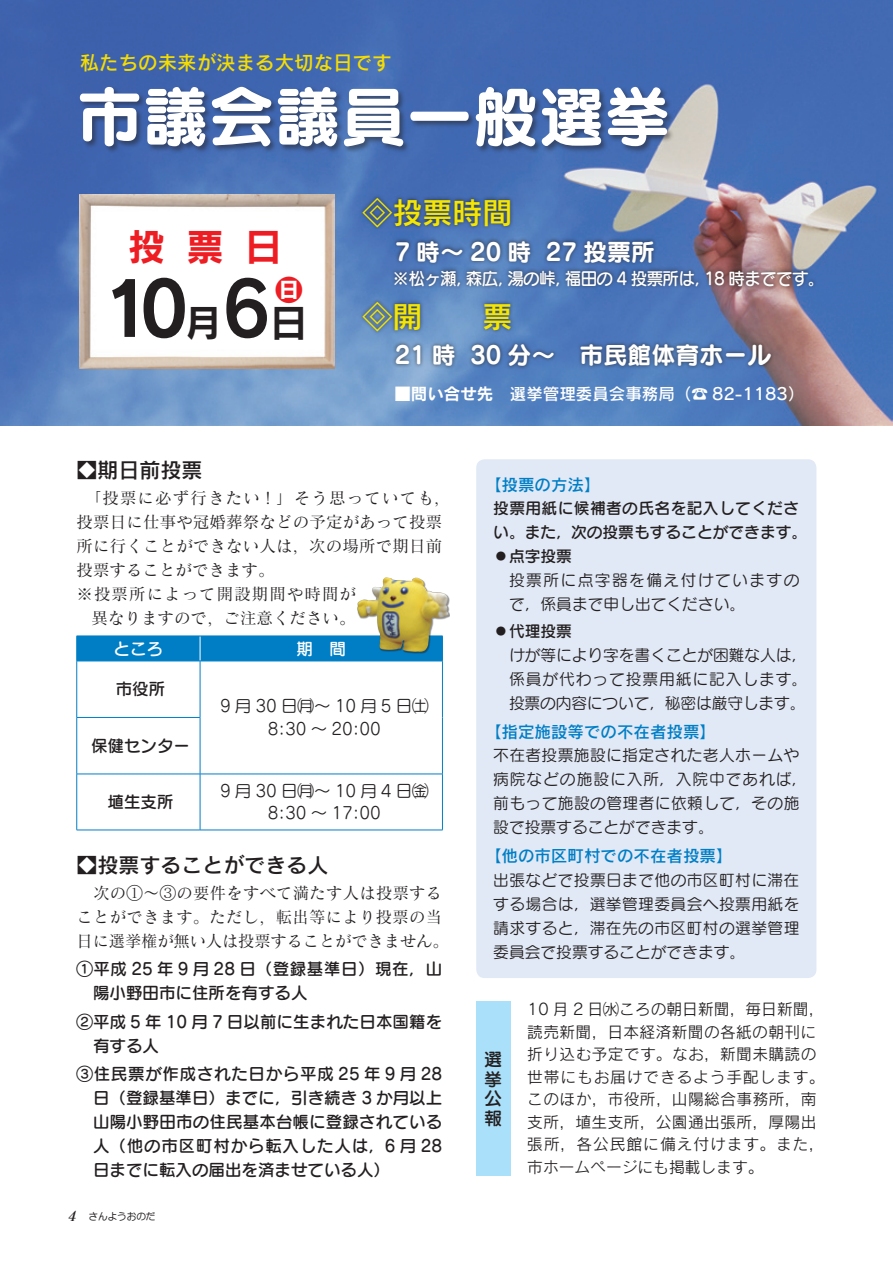
<style>
.page{position:relative;width:893px;height:1263px;background:#fff}
.page>*{position:absolute;margin:0;border:0;box-sizing:border-box;transform-origin:0 0}
.t1{font:74.1px "Rodin Pro B";color:#231f20;scale:.95 1}
.t2{font:66px "Seurat Capie Pro B";color:#fff}
.t3{font:37.5px "Rodin Pro B";color:#ee1d23}
.t4{font:30px "Rodin Pro DB";color:#f5e601}
.t5{font:27px "Rodin Pro B";color:#ee1d23}
.t6{font:24px "Seurat Pro B";color:#fff}
.t7{font:21px "Rodin Pro DB";color:#231f20}
.t8{font:19.5px "Rodin Pro DB";color:#f5dc01}
.t9{font:18px/19.8px "Seurat Capie Pro DB";color:#231f20;text-align:justify}
.t10{font:17.25px "Seurat Pro DB";letter-spacing:-.04em;color:#fff;scale:.96 1}
.t11{font:16.5px/24px "Seurat Pro DB";color:#231f20}
.t12{font:16.5px/24px "Matisse Pro M";letter-spacing:.01em;color:#231f20}
.t13{font:16.5px "Seurat Pro M";letter-spacing:.25em;color:#231f20}
.t14{font:16.5px "Rodin Pro DB";color:#007ec5}
.t15{font:16.5px/24px "Matisse Pro M";letter-spacing:.065em;color:#231f20;text-align:right}
.t16{font:16.5px "Rodin Pro DB";color:#fff}
.t17{font:16.5px "Seurat Pro DB";color:#fff}
.t18{font:15.75px/24px "Seurat Pro M";letter-spacing:.025em;color:#231f20;text-align:justify}
.t19{font:15.75px/22.5px "Rodin Pro M";letter-spacing:.025em;color:#231f20}
.t20{font:15.75px/24px "Seurat Pro DB";letter-spacing:.025em;color:#231f20}
.t21{font:15.75px/24px "Seurat Pro M";letter-spacing:.09em;color:#231f20}
.t22{font:15.75px "Seurat Pro DB";color:#231f20}
.t23{font:9.75px "Anito Std M";letter-spacing:-.02em;color:#231f20}
.s1{font-size:37.5px}
.s2{font-family:"Rodin Pro B"}
.s3{font-family:"Matisse Eleganto Pro B";font-style:italic;font-size:13.5px}
.s4{font-family:"Rodin Pro M"}
</style>
<div class="page">
<img style="left:0;top:0;width:893px;height:425px">
<div style="left:476px;top:459px;width:340px;height:519px;background:#e1e9f6;border-radius:9px"></div>
<div style="left:359px;top:194px;width:459px;height:176px;background:#231f20;opacity:.75"></div>
<img style="left:80px;top:195px;width:255px;height:174px">
<div style="left:79px;top:86px;width:595px;height:68px;background:#231f20;opacity:.5"></div>
<svg style="left:77px;top:662px;width:365px;height:168px"></svg>
<hr style="left:76px;top:774px;width:1px;height:56px;background:#007ec5">
<hr style="left:77px;top:830px;width:123px;height:1px;background:#007ec5">
<div style="left:76px;top:636px;width:367px;height:25px;background:#007ec5"></div>
<hr style="left:200px;top:661px;width:1px;height:56px;background:#007ec5">
<hr style="left:200px;top:717px;width:1px;height:57px;background:#007ec5">
<hr style="left:200px;top:774px;width:1px;height:56px;background:#007ec5">
<hr style="left:442px;top:774px;width:1px;height:56px;background:#007ec5">
<hr style="left:200px;top:830px;width:243px;height:1px;background:#007ec5">
<hr style="left:77px;top:661px;width:123px;height:1px;background:#007ec5">
<hr style="left:76px;top:661px;width:1px;height:56px;background:#007ec5">
<hr style="left:200px;top:661px;width:243px;height:1px;background:#007ec5">
<hr style="left:442px;top:661px;width:1px;height:56px;background:#007ec5">
<hr style="left:442px;top:717px;width:1px;height:57px;background:#007ec5">
<hr style="left:77px;top:717px;width:123px;height:1px;background:#007ec5">
<hr style="left:76px;top:718px;width:1px;height:56px;background:#007ec5">
<hr style="left:77px;top:774px;width:123px;height:1px;background:#007ec5">
<hr style="left:200px;top:774px;width:243px;height:1px;background:#007ec5">
<div style="left:476px;top:1001px;width:34px;height:175px;background:#aae0f9"></div>
<div style="left:357px;top:577px;width:93px;height:76px;background:#231f20;opacity:.5"></div>
<img style="left:357px;top:577px;width:91px;height:75px">
<p class="t8" style="left:80px;top:50px;width:313px">私たちの未来が決まる大切な日です</p>
<p class="t2" style="left:77px;top:71px;width:596px">市議会議員一般選挙</p>
<p class="t3" style="left:128px;top:222px;width:156px">投票日</p>
<p class="t1" style="left:103px;top:259px;width:217px">10<span class="s1">月</span>6<span class="s1">日</span></p>
<p class="t5" style="left:275px;top:272px;width:28px">日</p>
<p class="t4" style="left:362px;top:193px;width:151px">❖投票時間</p>
<p class="t6" style="left:395px;top:235px;width:262px">7 時〜 20 時 27 投票所</p>
<p class="t10" style="left:393px;top:267px;width:451px">※松ヶ瀬，森広，湯の峠，福田の 4 投票所は，18 時までです。</p>
<p class="t4" style="left:362px;top:296px;width:151px">❖開　　票</p>
<p class="t6" style="left:395px;top:338px;width:378px">21 時 30 分〜　市民館体育ホール</p>
<p class="t16" style="left:394px;top:383px;width:420px"><span class="s2">■問い合せ先　</span>選挙管理委員会事務局（☎ 82-1183）　</p>
<p class="t7" style="left:77px;top:456px;width:127px">▪期日前投票</p>
<p class="t12" style="left:77px;top:485px;width:375px">　「投票に必ず行きたい！」そう思っていても，投票日に仕事や冠婚葬祭などの予定があって投票所に行くことができない人は，次の場所で期日前投票することができます。</p>
<p class="t15" style="left:77px;top:581px;width:281px">※投票所によって開設期間や時間が異なりますので，ご注意ください。</p>
<p class="t17" style="left:114px;top:637px;width:51px">ところ</p>
<p class="t17" style="left:296px;top:637px;width:51px">期　間</p>
<p class="t11" style="left:116px;top:676px;width:51px">市役所</p>
<p class="t13" style="left:220px;top:695px;width:210px">9月30日㈪〜10月5日㈯</p>
<p class="t13" style="left:268px;top:718px;width:115px">8:30 〜 20:00</p>
<p class="t11" style="left:91px;top:733px;width:100px">保健センター</p>
<p class="t11" style="left:108px;top:789px;width:67px">埴生支所</p>
<p class="t13" style="left:220px;top:780px;width:210px">9月30日㈪〜10月4日㈮</p>
<p class="t13" style="left:268px;top:802px;width:115px">8:30 〜 17:00</p>
<p class="t7" style="left:77px;top:851px;width:253px">▪投票することができる人</p>
<p class="t12" style="left:77px;top:880px;width:374px;text-indent:17px">次の①〜③の要件をすべて満たす人は投票することができます。ただし，転出等により投票の当日に選挙権が無い人は投票することができません。</p>
<p class="t11" style="left:93px;top:956px;width:351px;text-indent:-16px">①平成 25 年 9 月 28 日（登録基準日）現在，山陽小野田市に住所を有する人</p>
<p class="t11" style="left:93px;top:1009px;width:351px;text-indent:-16px">②平成 5 年 10 月 7 日以前に生まれた日本国籍を有する人</p>
<p class="t11" style="left:93px;top:1061px;width:351px;text-align:justify;text-indent:-16px">③住民票が作成された日から平成 25 年 9 月 28日（登録基準日）までに，引き続き 3 か月以上山陽小野田市の住民基本台帳に登録されている人（他の市区町村から転入した人は，6 月 28日までに転入の届出を済ませている人）</p>
<p class="t23" style="left:67px;top:1210px;width:90px"><span class="s3">4</span> さんようおのだ</p>
<p class="t14" style="left:485px;top:474px;width:117px">【投票の方法】</p>
<p class="t20" style="left:493px;top:495px;width:316px">投票用紙に候補者の氏名を記入してください。また，次の投票もすることができます。</p>
<p class="t22" style="left:493px;top:546px;width:80px"><span class="s4">◦</span>点字投票</p>
<p class="t21" style="left:509px;top:568px;width:292px">投票所に点字器を備え付けていますので，係員まで申し出てください。</p>
<p class="t22" style="left:493px;top:621px;width:80px"><span class="s4">◦</span>代理投票</p>
<p class="t18" style="left:509px;top:643px;width:300px">けが等により字を書くことが困難な人は，係員が代わって投票用紙に記入します。投票の内容について，秘密は厳守します。</p>
<p class="t14" style="left:485px;top:721px;width:232px">【指定施設等での不在者投票】</p>
<p class="t18" style="left:493px;top:743px;width:316px;text-align:left">不在者投票施設に指定された老人ホームや病院などの施設に入所，入院中であれば，前もって施設の管理者に依頼して，その施設で投票することができます。</p>
<p class="t14" style="left:485px;top:845px;width:249px">【他の市区町村での不在者投票】</p>
<p class="t18" style="left:493px;top:867px;width:308px">出張などで投票日まで他の市区町村に滞在する場合は，選挙管理委員会へ投票用紙を請求すると，滞在先の市区町村の選挙管理委員会で投票することができます。</p>
<p class="t9" style="left:484px;top:1048px;width:19px">選挙公報</p>
<p class="t19" style="left:527px;top:997px;width:299px">10 月 2 日㈬ころの朝日新聞，毎日新聞，読売新聞，日本経済新聞の各紙の朝刊に折り込む予定です。なお，新聞未購読の世帯にもお届けできるよう手配します。このほか，市役所，山陽総合事務所，南支所，埴生支所，公園通出張所，厚陽出張所，各公民館に備え付けます。また，市ホームページにも掲載します。</p>
</div>
